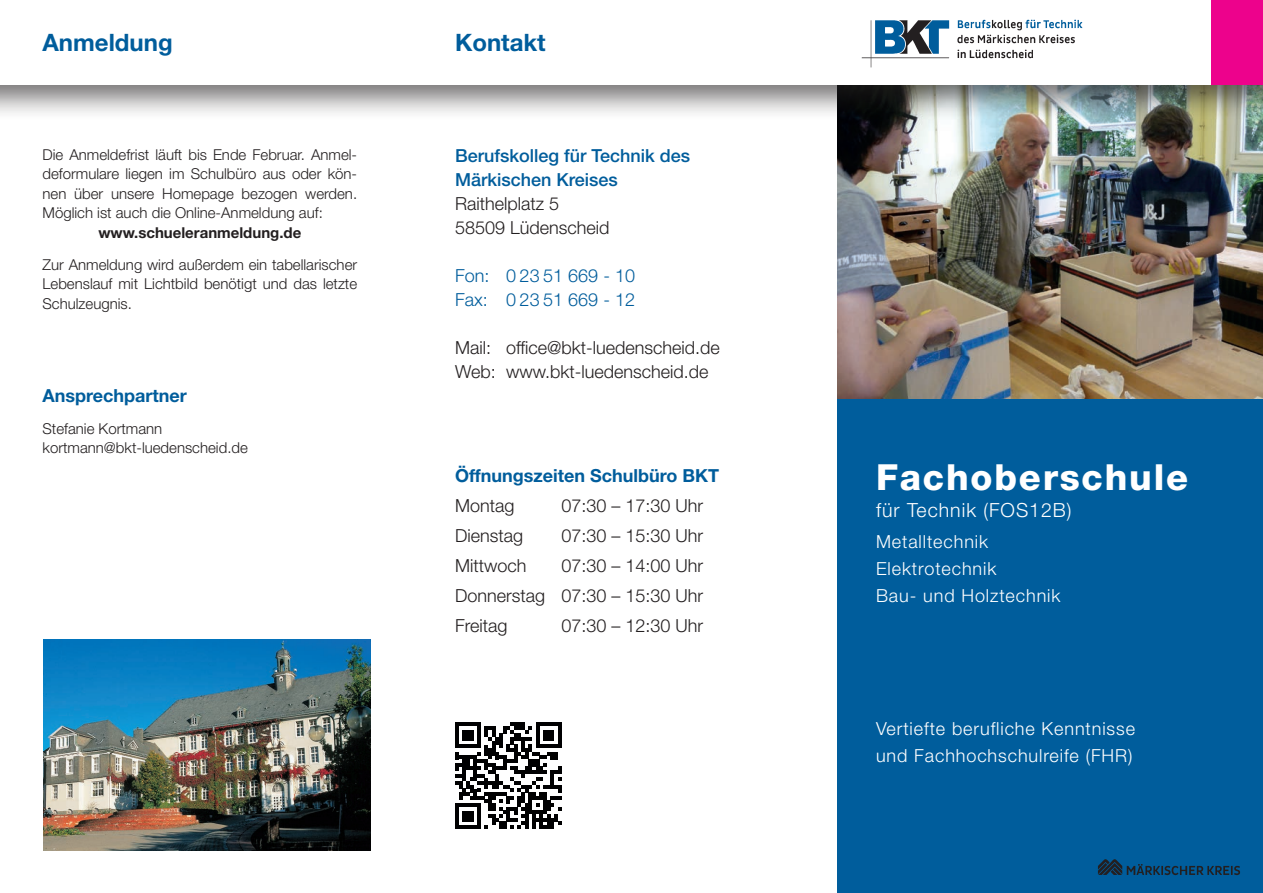
<style>
.page{position:relative;width:1263px;height:893px;background:#fff}
.page>*{position:absolute;margin:0;border:0;box-sizing:border-box;transform-origin:0 0}
.t1{font:800 36px "Helvetica Neue LT Pro";letter-spacing:.05em;color:#fff}
.t2{font:700 24px "Helvetica Neue LT Pro";color:#005d9c}
.t3{font:300 19.5px "Helvetica Neue LT Pro";letter-spacing:.05em;color:#fff}
.t4{font:300 18px "Helvetica Neue LT Pro";color:#231f20}
.t5{font:300 18px "Helvetica Neue LT Pro";letter-spacing:.05em;color:#fff}
.t6{font:500 18px "Helvetica Neue LT Pro";color:#005d9c}
.t7{font:700 18px "Helvetica Neue LT Pro";color:#005d9c}
.t8{font:300 18px "Helvetica Neue LT Pro";color:#005d9c}
.t9{font:300 15px/19.5px "Helvetica Neue LT Pro";color:#231f20;text-align:justify}
.t10{font:700 15px "Helvetica Neue LT Pro";color:#231f20}
</style>
<div class="page">
<img style="left:838px;top:121px;width:425px;height:278px">
<div style="left:0;top:0;width:1263px;height:121px;background:#231f20;opacity:.63"></div>
<div style="left:0;top:0;width:1263px;height:84px;background:#fff"></div>
<img style="left:862px;top:19px;width:221px;height:48px">
<div style="left:838px;top:399px;width:425px;height:494px;background:#005d9c"></div>
<svg style="left:455px;top:723px;width:106px;height:106px"></svg>
<div style="left:1212px;top:0;width:51px;height:84px;background:#ed028c"></div>
<img style="left:43px;top:640px;width:327px;height:210px">
<img style="left:1098px;top:859px;width:142px;height:17px">
<p class="t2" style="left:43px;top:27px;width:132px">Anmeldung</p>
<p class="t2" style="left:455px;top:27px;width:92px">Kontakt</p>
<p class="t9" style="left:43px;top:144px;width:316px">Die Anmeldefrist läuft bis Ende Februar. Anmel&shy;deformulare liegen im Schulbüro aus oder kön&shy;nen über unsere Homepage bezogen werden.<br>Möglich ist auch die Online-Anmeldung auf:</p>
<p class="t10" style="left:98px;top:223px;width:204px">www.schueleranmeldung.de</p>
<p class="t9" style="left:43px;top:254px;width:316px">Zur Anmeldung wird außerdem ein tabellarischer Lebenslauf mit Lichtbild benötigt und das letzte Schulzeugnis.</p>
<p class="t7" style="left:43px;top:384px;width:146px">Ansprechpartner</p>
<p class="t9" style="left:43px;top:418px;width:207px">Stefanie Kortmann kortmann@bkt-luedenscheid.de</p>
<p class="t6" style="left:455px;top:144px;width:237px">Berufskolleg für Technik des</p>
<p class="t6" style="left:455px;top:168px;width:164px">Märkischen Kreises</p>
<p class="t4" style="left:455px;top:192px;width:106px">Raithelplatz 5</p>
<p class="t4" style="left:455px;top:216px;width:156px">58509 Lüdenscheid</p>
<p class="t8" style="left:455px;top:264px;width:181px">Fon: 0 23 51 669 - 10</p>
<p class="t8" style="left:455px;top:288px;width:181px">Fax: 0 23 51 669 - 12</p>
<p class="t4" style="left:455px;top:336px;width:266px">Mail: office@bkt-luedenscheid.de</p>
<p class="t4" style="left:455px;top:360px;width:255px">Web: www.bkt-luedenscheid.de</p>
<p class="t7" style="left:455px;top:464px;width:266px">Öffnungszeiten Schulbüro BKT</p>
<p class="t4" style="left:455px;top:494px;width:61px">Montag</p>
<p class="t4" style="left:561px;top:494px;width:143px">07:30 – 17:30 Uhr</p>
<p class="t4" style="left:455px;top:524px;width:70px">Dienstag</p>
<p class="t4" style="left:561px;top:524px;width:143px">07:30 – 15:30 Uhr</p>
<p class="t4" style="left:455px;top:554px;width:73px">Mittwoch</p>
<p class="t4" style="left:561px;top:554px;width:143px">07:30 – 14:00 Uhr</p>
<p class="t4" style="left:455px;top:584px;width:250px">Donnerstag 07:30 – 15:30 Uhr</p>
<p class="t4" style="left:455px;top:614px;width:54px">Freitag</p>
<p class="t4" style="left:561px;top:614px;width:143px">07:30 – 12:30 Uhr</p>
<p class="t1" style="left:876px;top:456px;width:314px">Fachoberschule</p>
<p class="t3" style="left:876px;top:498px;width:197px">für Technik (FOS12B)</p>
<p class="t5" style="left:876px;top:531px;width:114px">Metalltechnik</p>
<p class="t5" style="left:876px;top:558px;width:122px">Elektrotechnik</p>
<p class="t5" style="left:876px;top:585px;width:186px">Bau- und Holztechnik</p>
<p class="t5" style="left:876px;top:718px;width:261px">Vertiefte berufliche Kenntnisse</p>
<p class="t5" style="left:876px;top:745px;width:258px">und Fachhochschulreife (FHR)</p>
</div>
